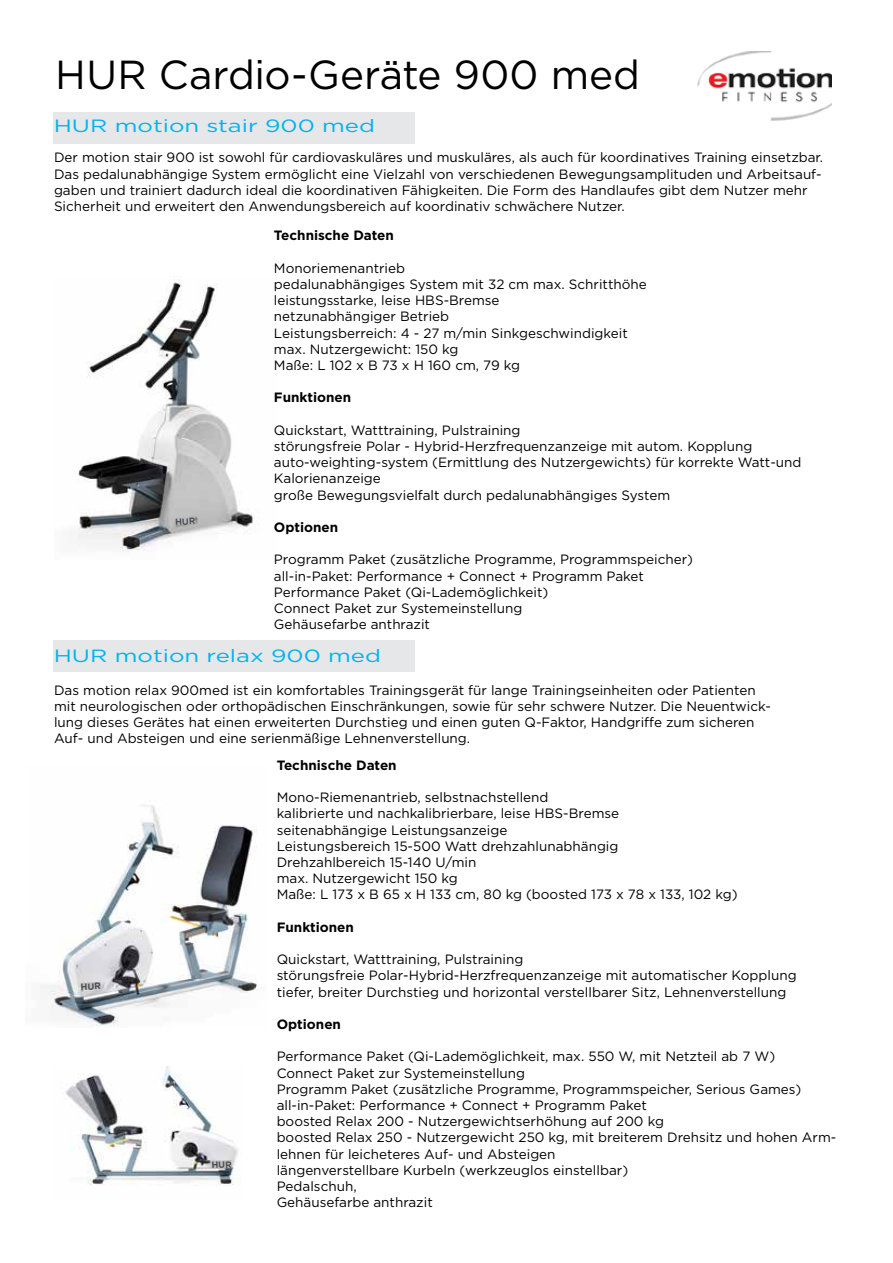
<style>
.page{position:relative;width:893px;height:1263px;background:#fff}
.page>*{position:absolute;margin:0;border:0;box-sizing:border-box;transform-origin:0 0}
.t1{font:40.5px "Gotham";letter-spacing:-.005em;color:#000}
.t2{font:17.7px "Gotham";color:#00b3f0;scale:1.35 1}
.t3{font:13.5px/16.2px "Gotham";color:#000}
.t4{font:700 13.5px "Gotham";color:#000}
</style>
<div class="page">
<img style="left:78px;top:279px;width:177px;height:273px">
<div style="left:54px;top:112px;width:361px;height:32px;background:#e6e7e8"></div>
<div style="left:54px;top:641px;width:361px;height:31px;background:#e6e7e8"></div>
<img style="left:40px;top:804px;width:218px;height:222px">
<img style="left:697px;top:51px;width:134px;height:70px">
<img style="left:66px;top:1067px;width:172px;height:119px">
<svg style="left:175px;top:517px;width:21px;height:8px"></svg>
<svg style="left:81px;top:982px;width:20px;height:8px"></svg>
<svg style="left:211px;top:1160px;width:21px;height:8px"></svg>
<h1 class="t1" style="left:55px;top:48px;width:586px">HUR Cardio-Geräte 900 med</h1>
<h2 class="t2" style="left:54px;top:114px;width:240px">HUR motion stair 900 med</h2>
<p class="t3" style="left:54px;top:149px;width:771px">Der motion stair 900 ist sowohl für cardiovaskuläres und muskuläres, als auch für koordinatives Training einsetzbar.<br>Das pedalunabhängige System ermöglicht eine Vielzahl von verschiedenen Bewegungsamplituden und Arbeitsauf&shy;gaben und trainiert dadurch ideal die koordinativen Fähigkeiten. Die Form des Handlaufes gibt dem Nutzer mehr Sicherheit und erweitert den Anwendungsbereich auf koordinativ schwächere Nutzer.</p>
<p class="t4" style="left:274px;top:227px;width:122px">Technische Daten</p>
<p class="t3" style="left:274px;top:260px;width:374px">Monoriemenantrieb<br>pedalunabhängiges System mit 32 cm max. Schritthöhe leistungsstarke, leise HBS-Bremse<br>netzunabhängiger Betrieb<br>Leistungsberreich: 4 - 27 m/min Sinkgeschwindigkeit max. Nutzergewicht: 150 kg<br>Maße: L 102 x B 73 x H 160 cm, 79 kg</p>
<p class="t4" style="left:274px;top:389px;width:79px">Funktionen</p>
<p class="t3" style="left:274px;top:422px;width:529px">Quickstart, Watttraining, Pulstraining<br>störungsfreie Polar - Hybrid-Herzfrequenzanzeige mit autom. Kopplung auto-weighting-system (Ermittlung des Nutzergewichts) für korrekte Watt-und Kalorienanzeige<br>große Bewegungsvielfalt durch pedalunabhängiges System</p>
<p class="t4" style="left:274px;top:518px;width:66px">Optionen</p>
<p class="t3" style="left:274px;top:551px;width:421px">Programm Paket (zusätzliche Programme, Programmspeicher) all-in-Paket: Performance + Connect + Programm Paket Performance Paket (Qi-Lademöglichkeit)<br>Connect Paket zur Systemeinstellung<br>Gehäusefarbe anthrazit</p>
<h2 class="t2" style="left:54px;top:644px;width:244px">HUR motion relax 900 med</h2>
<p class="t3" style="left:54px;top:682px;width:719px">Das motion relax 900med ist ein komfortables Trainingsgerät für lange Trainingseinheiten oder Patienten mit neurologischen oder orthopädischen Einschränkungen, sowie für sehr schwere Nutzer. Die Neuentwick&shy;lung dieses Gerätes hat einen erweiterten Durchstieg und einen guten Q-Faktor, Handgriffe zum sicheren Auf- und Absteigen und eine serienmäßige Lehnenverstellung.</p>
<p class="t4" style="left:277px;top:756px;width:122px">Technische Daten</p>
<p class="t3" style="left:277px;top:789px;width:462px">Mono-Riemenantrieb, selbstnachstellend<br>kalibrierte und nachkalibrierbare, leise HBS-Bremse<br>seitenabhängige Leistungsanzeige<br>Leistungsbereich 15-500 Watt drehzahlunabhängig<br>Drehzahlbereich 15-140 U/min<br>max. Nutzergewicht 150 kg<br>Maße: L 173 x B 65 x H 133 cm, 80 kg (boosted 173 x 78 x 133, 102 kg)</p>
<p class="t4" style="left:277px;top:918px;width:79px">Funktionen</p>
<p class="t3" style="left:277px;top:951px;width:521px">Quickstart, Watttraining, Pulstraining<br>störungsfreie Polar-Hybrid-Herzfrequenzanzeige mit automatischer Kopplung tiefer, breiter Durchstieg und horizontal verstellbarer Sitz, Lehnenverstellung</p>
<p class="t4" style="left:277px;top:1015px;width:66px">Optionen</p>
<p class="t3" style="left:277px;top:1048px;width:561px">Performance Paket (Qi-Lademöglichkeit, max. 550 W, mit Netzteil ab 7 W)<br>Connect Paket zur Systemeinstellung<br>Programm Paket (zusätzliche Programme, Programmspeicher, Serious Games) all-in-Paket: Performance + Connect + Programm Paket<br>boosted Relax 200 - Nutzergewichtserhöhung auf 200 kg<br>boosted Relax 250 - Nutzergewicht 250 kg, mit breiterem Drehsitz und hohen Arm&shy;lehnen für leicheteres Auf- und Absteigen<br>längenverstellbare Kurbeln (werkzeuglos einstellbar)<br>Pedalschuh,<br>Gehäusefarbe anthrazit</p>
</div>
